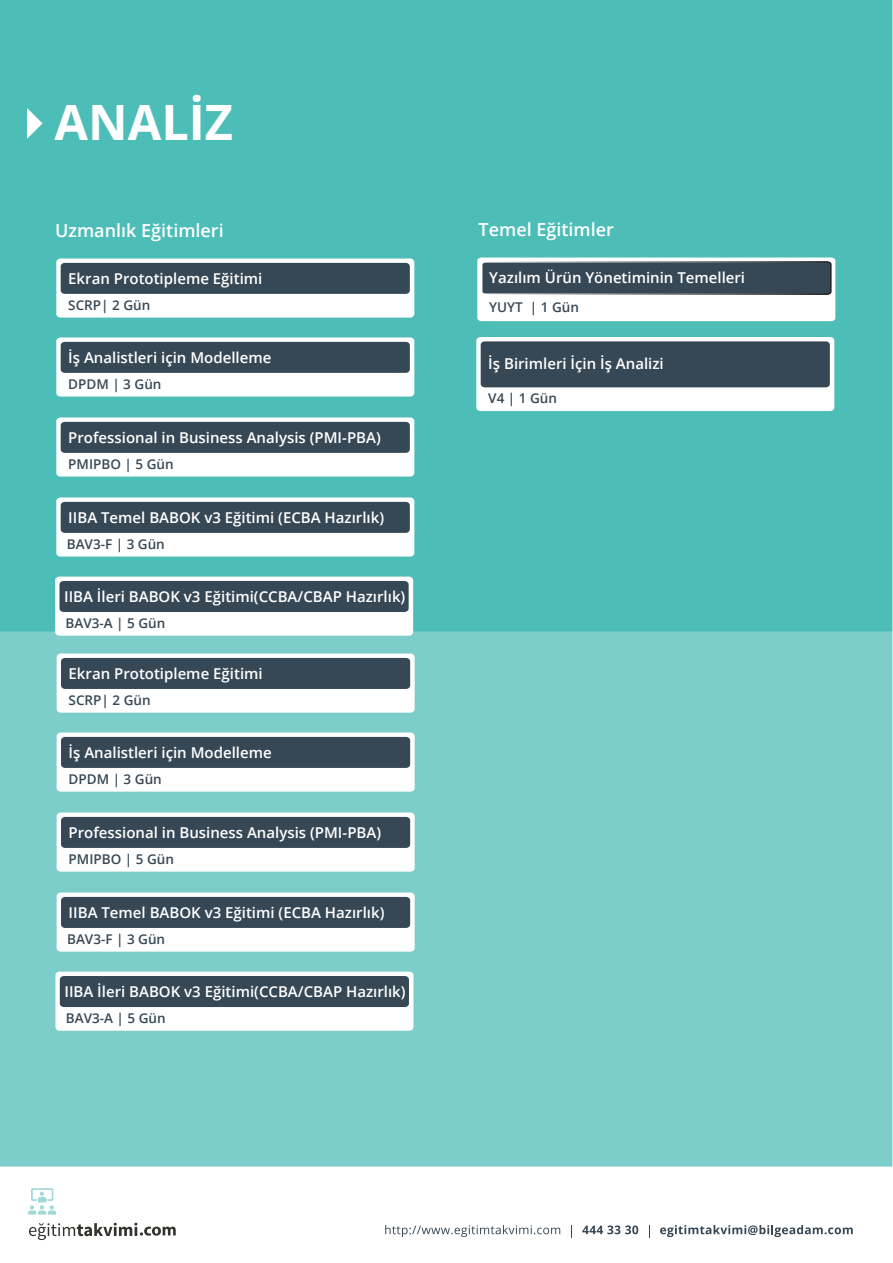
<style>
.page{position:relative;width:893px;height:1263px;background:#fff}
.page>*{position:absolute;margin:0;border:0;box-sizing:border-box;transform-origin:0 0}
.t1{font:700 48.75px "Open Sans";color:#fff}
.t2{font:600 18px "Open Sans";color:#fff}
.t3{font:600 15px "Open Sans";color:#fff}
.t4{font:600 13.5px "Open Sans";color:#364855}
</style>
<div class="page">
<div style="left:0;top:0;width:892px;height:631px;background:#4dbdb8"></div>
<div style="left:0;top:631px;width:892px;height:535px;background:#7dcecb"></div>
<svg style="left:385px;top:1225px;width:175px;height:12px"></svg>
<svg style="left:571px;top:1225px;width:1px;height:12px"></svg>
<svg style="left:582px;top:1225px;width:56px;height:9px"></svg>
<svg style="left:649px;top:1225px;width:1px;height:12px"></svg>
<svg style="left:660px;top:1225px;width:193px;height:12px"></svg>
<svg style="left:28px;top:1188px;width:28px;height:26px"></svg>
<svg style="left:29px;top:1223px;width:147px;height:17px"></svg>
<svg style="left:27px;top:108px;width:15px;height:31px"></svg>
<div style="left:56px;top:258px;width:358px;height:60px;background:#fff;border-radius:4px"></div>
<div style="left:61px;top:263px;width:349px;height:31px;background:#364855;border-radius:4px"></div>
<div style="left:56px;top:337px;width:358px;height:59px;background:#fff;border-radius:4px"></div>
<div style="left:61px;top:342px;width:349px;height:31px;background:#364855;border-radius:4px"></div>
<div style="left:56px;top:417px;width:358px;height:59px;background:#fff;border-radius:4px"></div>
<div style="left:61px;top:422px;width:349px;height:31px;background:#364855;border-radius:4px"></div>
<div style="left:56px;top:497px;width:358px;height:59px;background:#fff;border-radius:4px"></div>
<div style="left:61px;top:502px;width:349px;height:31px;background:#364855;border-radius:4px"></div>
<div style="left:55px;top:577px;width:358px;height:59px;background:#fff;border-radius:4px"></div>
<div style="left:59px;top:581px;width:350px;height:31px;background:#364855;border-radius:4px"></div>
<div style="left:57px;top:653px;width:358px;height:60px;background:#fff;border-radius:4px"></div>
<div style="left:61px;top:658px;width:349px;height:31px;background:#364855;border-radius:4px"></div>
<div style="left:57px;top:732px;width:358px;height:60px;background:#fff;border-radius:4px"></div>
<div style="left:61px;top:737px;width:349px;height:31px;background:#364855;border-radius:4px"></div>
<div style="left:57px;top:812px;width:358px;height:60px;background:#fff;border-radius:4px"></div>
<div style="left:61px;top:817px;width:349px;height:31px;background:#364855;border-radius:4px"></div>
<div style="left:57px;top:892px;width:358px;height:60px;background:#fff;border-radius:4px"></div>
<div style="left:61px;top:897px;width:349px;height:31px;background:#364855;border-radius:4px"></div>
<div style="left:55px;top:972px;width:358px;height:59px;background:#fff;border-radius:4px"></div>
<div style="left:60px;top:976px;width:349px;height:31px;background:#364855;border-radius:4px"></div>
<svg style="left:477px;top:257px;width:358px;height:64px"></svg>
<div style="left:476px;top:337px;width:358px;height:74px;background:#fff;border-radius:4px"></div>
<div style="left:481px;top:341px;width:349px;height:46px;background:#364855;border-radius:4px"></div>
<h1 class="t1" style="left:55px;top:88px;width:180px">ANALİZ</h1>
<p class="t2" style="left:55px;top:218px;width:170px">Uzmanlık Eğitimleri</p>
<p class="t3" style="left:68px;top:268px;width:196px">Ekran Prototipleme Eğitimi</p>
<p class="t4" style="left:68px;top:296px;width:84px">SCRP| 2 Gün</p>
<p class="t3" style="left:68px;top:347px;width:205px">İş Analistleri için Modelleme</p>
<p class="t4" style="left:68px;top:375px;width:95px">DPDM | 3 Gün</p>
<p class="t3" style="left:68px;top:427px;width:314px">Professional in Business Analysis (PMI-PBA)</p>
<p class="t4" style="left:68px;top:455px;width:107px">PMIPBO | 5 Gün</p>
<p class="t3" style="left:68px;top:507px;width:317px">IIBA Temel BABOK v3 Eğitimi (ECBA Hazırlık)</p>
<p class="t4" style="left:67px;top:535px;width:100px">BAV3-F | 3 Gün</p>
<p class="t3" style="left:64px;top:586px;width:343px">IIBA İleri BABOK v3 Eğitimi(CCBA/CBAP Hazırlık)</p>
<p class="t4" style="left:66px;top:614px;width:101px">BAV3-A | 5 Gün</p>
<p class="t3" style="left:69px;top:663px;width:196px">Ekran Prototipleme Eğitimi</p>
<p class="t4" style="left:69px;top:691px;width:84px">SCRP| 2 Gün</p>
<p class="t3" style="left:69px;top:742px;width:205px">İş Analistleri için Modelleme</p>
<p class="t4" style="left:69px;top:770px;width:95px">DPDM | 3 Gün</p>
<p class="t3" style="left:69px;top:822px;width:314px">Professional in Business Analysis (PMI-PBA)</p>
<p class="t4" style="left:69px;top:850px;width:107px">PMIPBO | 5 Gün</p>
<p class="t3" style="left:69px;top:902px;width:317px">IIBA Temel BABOK v3 Eğitimi (ECBA Hazırlık)</p>
<p class="t4" style="left:67px;top:930px;width:100px">BAV3-F | 3 Gün</p>
<p class="t3" style="left:64px;top:981px;width:343px">IIBA İleri BABOK v3 Eğitimi(CCBA/CBAP Hazırlık)</p>
<p class="t4" style="left:66px;top:1009px;width:101px">BAV3-A | 5 Gün</p>
<p class="t2" style="left:479px;top:217px;width:137px">Temel Eğitimler</p>
<p class="t3" style="left:489px;top:267px;width:257px">Yazılım Ürün Yönetiminin Temelleri</p>
<p class="t4" style="left:489px;top:298px;width:91px">YUYT | 1 Gün</p>
<p class="t3" style="left:488px;top:353px;width:177px">İş Birimleri İçin İş Analizi</p>
<p class="t4" style="left:488px;top:389px;width:70px">V4 | 1 Gün</p>
</div>
